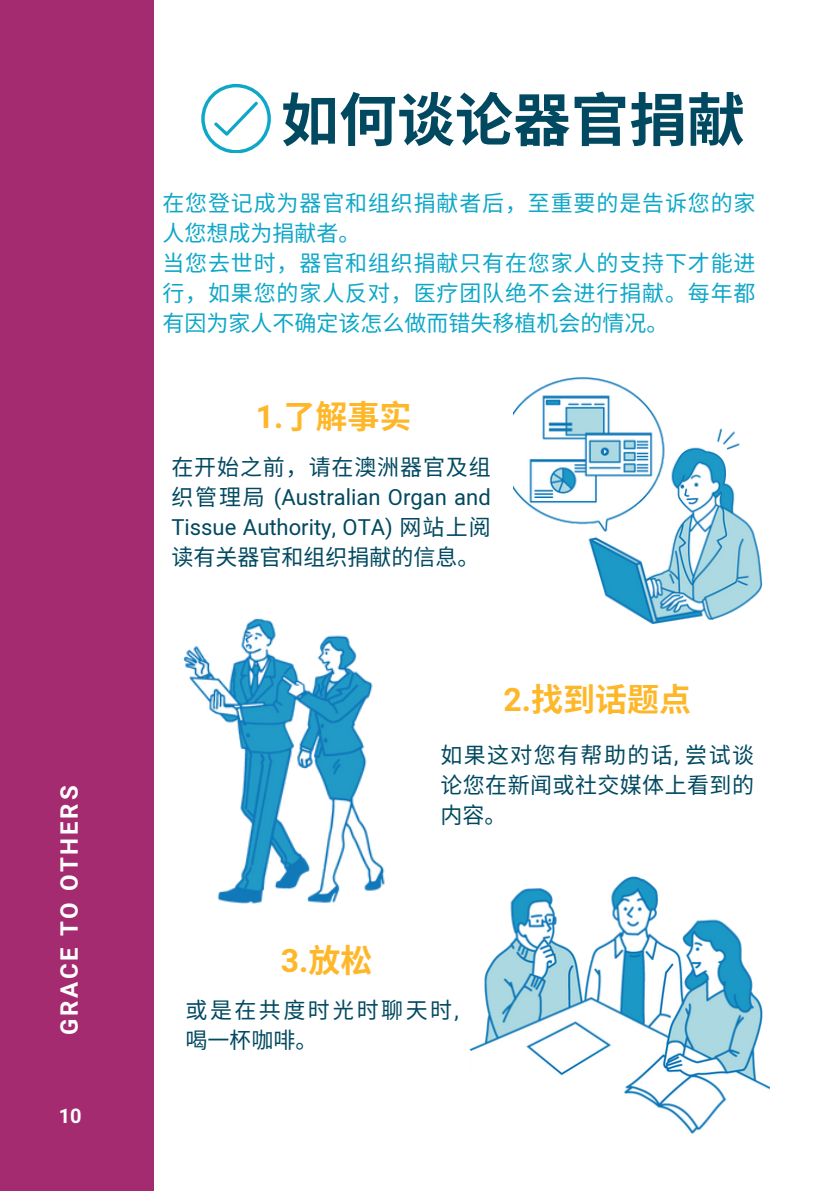
<style>
.page{position:relative;width:839px;height:1191px;background:#fff}
.page>*{position:absolute;margin:0;border:0;box-sizing:border-box;transform-origin:0 0}
.t1{font:700 58px "Noto Sans CJ Ksc";color:#004960}
.t2{font:700 32px "Noto Sans CJ Ksc";color:#ffb72a}
.t3{font:700 32px "Mardoto";color:#ffb72a}
.t4{font:700 24px "Mardoto";letter-spacing:.115em;color:#fff}
.t5{font:22px/30px "Noto Sans CJ Ksc";letter-spacing:.04em;color:#0ea7c8}
.t6{font:22px/30px "Mardoto";color:#004960;text-align:justify}
.t7{font:22px/30px "Noto Sans CJ Ksc";letter-spacing:.06em;color:#004960;text-align:justify}
.t8{font:22px/30px "Noto Sans CJ Ksc";letter-spacing:.11em;color:#004960}
.t9{font:700 20px "Mardoto";color:#fff}
.s1{font-family:"Mardoto"}
.s2{font-family:"Noto Sans CJ Ksc"}
</style>
<div class="page">
<div style="left:0;top:0;width:153px;height:1191px;background:#a52b71"></div>
<svg style="left:201px;top:84px;width:69px;height:69px"></svg>
<img style="left:469px;top:876px;width:300px;height:258px">
<img style="left:153px;top:613px;width:232px;height:297px">
<img style="left:514px;top:377px;width:249px;height:247px">
<p class="t4" style="left:55px;top:1035px;width:251px;rotate:-90deg">GRACE TO OTHERS</p>
<h2 class="t9" style="left:59px;top:1104px;width:24px">10</h2>
<p class="t1" style="left:281px;top:74px;width:465px">如何谈论器官捐献</p>
<h1 class="t5" style="left:162px;top:187px;width:594px">在您登记成为器官和组织捐献者后，至重要的是告诉您的家人您想成为捐献者。</h1>
<p class="t5" style="left:162px;top:247px;width:594px;text-align:justify">当您去世时，器官和组织捐献只有在您家人的支持下才能进行，如果您的家人反对，医疗团队绝不会进行捐献。每年都有因为家人不确定该怎么做而错失移植机会的情况。</p>
<p class="t2" style="left:256px;top:391px;width:157px"><span class="s1">1.</span>了解事实</p>
<h2 class="t6" style="left:171px;top:453px;width:321px"><span class="s2">在开始之前，请在澳洲器官及组织管理局</span> (Australian Organ and Tissue Authority, OTA) <span class="s2">网站上阅读有关器官和组织捐献的信息。</span></h2>
<p class="t2" style="left:503px;top:674px;width:189px"><span class="s1">2.</span>找到话题点</p>
<p class="t7" style="left:440px;top:739px;width:315px">如果这对您有帮助的话<span class="s1">,</span> 尝试谈论您在新闻或社交媒体上看到的内容。</p>
<h2 class="t3" style="left:281px;top:942px;width:93px">3.<span class="s2">放松</span></h2>
<p class="t8" style="left:186px;top:993px;width:275px">或是在共度时光时聊天时<span class="s1">,</span>喝一杯咖啡。</p>
</div>
